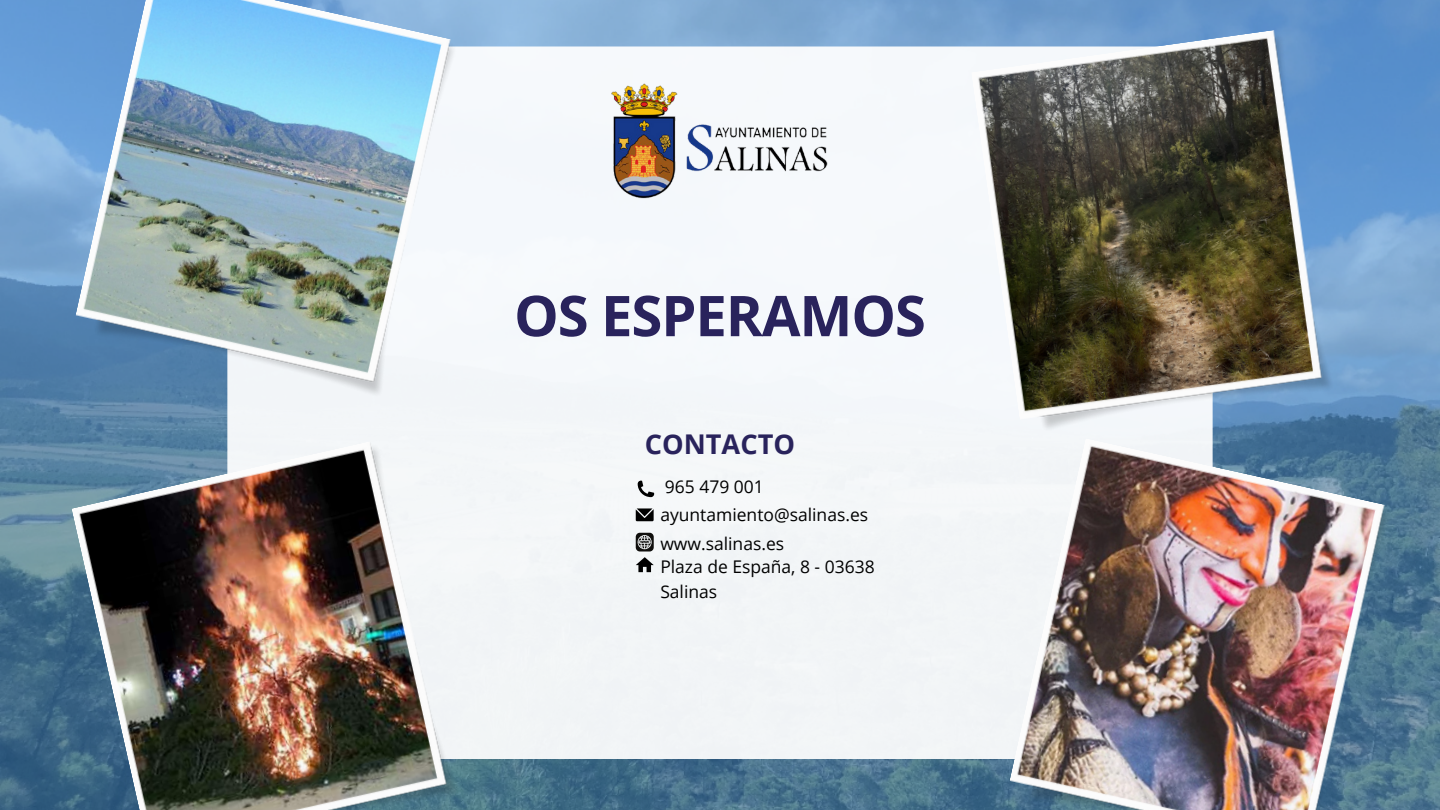
<style>
.page{position:relative;width:1440px;height:810px;background:#fff}
.page>*{position:absolute;margin:0;border:0;box-sizing:border-box;transform-origin:0 0}
.t1{font:700 56.2px "Open Sans";letter-spacing:-.02em;color:#29235c}
.t2{font:700 27.2px "Open Sans";color:#29235c}
.t3{font:17.5px/24.1px "Open Sans";color:#000}
</style>
<div class="page">
<img style="left:0;top:0;width:1440px;height:810px">
<div style="left:227px;top:46px;width:986px;height:713px;background:#f4f7f9;border-radius:13px"></div>
<img style="left:971px;top:28px;width:368px;height:410px">
<img style="left:1006px;top:438px;width:392px;height:372px">
<img style="left:71px;top:438px;width:394px;height:372px">
<img style="left:72px;top:0;width:392px;height:402px">
<svg style="left:638px;top:481px;width:16px;height:16px"></svg>
<svg style="left:636px;top:508px;width:18px;height:13px"></svg>
<svg style="left:636px;top:533px;width:18px;height:39px"></svg>
<img style="left:611px;top:83px;width:217px;height:116px">
<p class="t1" style="left:514px;top:276px;width:413px">OS ESPERAMOS</p>
<p class="t2" style="left:645px;top:425px;width:152px">CONTACTO</p>
<p class="t3" style="left:665px;top:474px;width:100px">965 479 001</p>
<p class="t3" style="left:660px;top:502px;width:209px">ayuntamiento@salinas.es</p>
<p class="t3" style="left:660px;top:555px;width:216px">Plaza de España, 8 - 03638<br>Salinas</p>
<p class="t3" style="left:660px;top:531px;width:125px">www.salinas.es</p>
</div>
